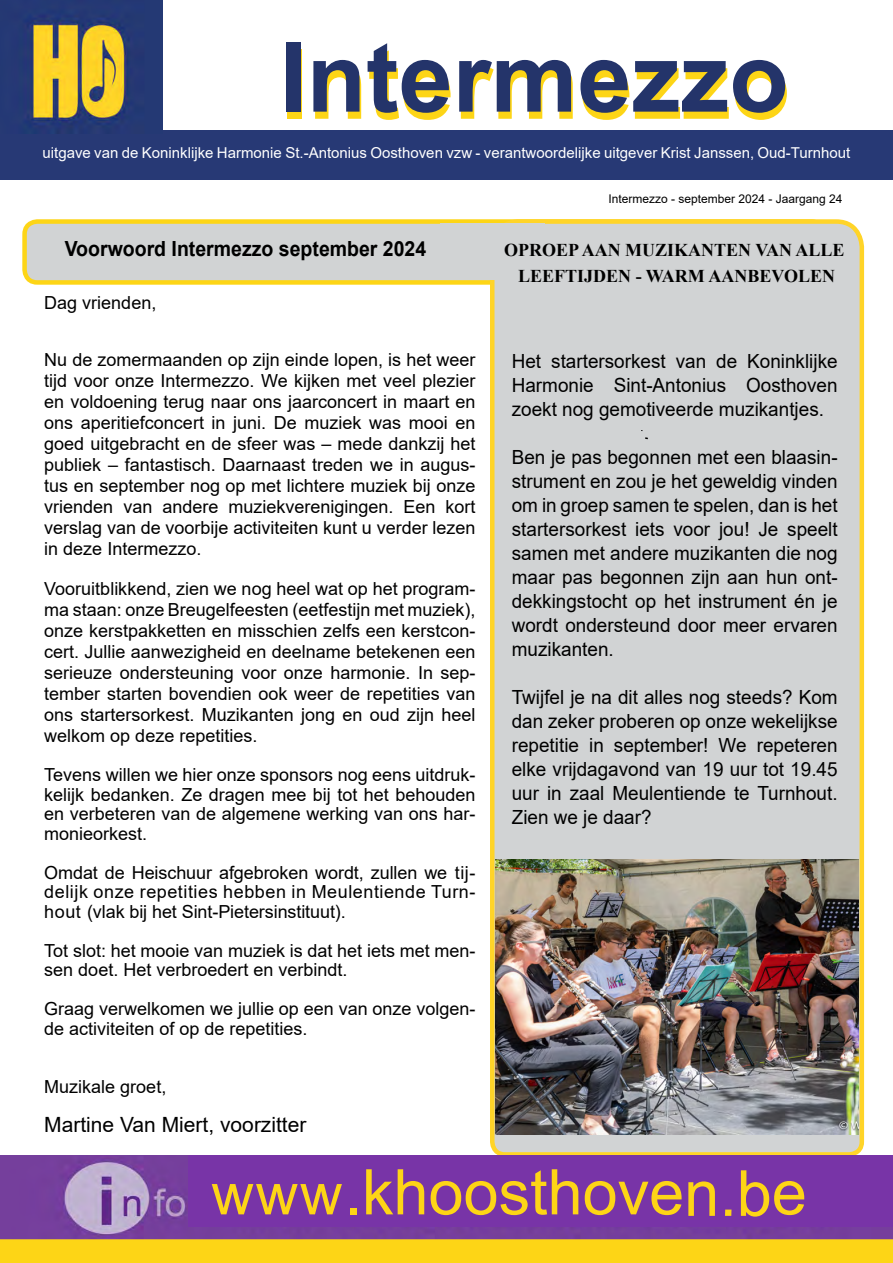
<style>
.page{position:relative;width:893px;height:1263px;background:#fff}
.page>*{position:absolute;margin:0;border:0;box-sizing:border-box;transform-origin:0 0}
.t1{font:700 97.5px "Arial";color:#fdd516}
.t2{font:63px "Arial";color:#fdd516}
.t3{font:21px "Arial";color:#000}
.t4{font:700 20.85px "Arial";color:#000;scale:.93 1}
.t5{font:19.5px/24px "Arial";color:#000;text-align:justify}
.t6{font:18px/21px "Arial";color:#000;text-align:justify}
.t7{font:700 18px/25.5px "Times New Roman";color:#000;text-align:center}
.t8{font:15px "Arial";color:#fff}
.t9{font:12px "Arial";color:#000}
.s1{font-size:58.5px}
.s2{font-size:64.95px}
.s3{font-size:63.6px}
</style>
<div class="page">
<div style="left:25px;top:222px;width:799px;height:60px;background:#d1d3d4;border-radius:13px"></div>
<div style="left:22px;top:219px;width:804px;height:66px;border:4px solid #fdd516;border-radius:13px"></div>
<div style="left:0;top:130px;width:893px;height:50px;background:#273975"></div>
<div style="left:488px;top:219px;width:377px;height:936px;background:#d1d3d4"></div>
<svg style="left:643px;top:437px;width:7px;height:4px"></svg>
<img style="left:0;top:1155px;width:893px;height:84px">
<div style="left:440px;top:224px;width:105px;height:56px;background:#d1d3d4"></div>
<img style="left:0;top:0;width:162px;height:133px">
<div style="left:189px;top:1155px;width:704px;height:71px;background:#7834a7"></div>
<div style="left:0;top:1239px;width:893px;height:24px;background:#fdd516"></div>
<img style="left:495px;top:859px;width:363px;height:275px">
<h1 class="t1" style="left:281px;top:16px;width:511px">Intermezzo</h1>
<p class="t8" style="left:43px;top:143px;width:809px">uitgave van de Koninklijke Harmonie St.-Antonius Oosthoven vzw - verantwoordelijke uitgever Krist Janssen, Oud-Turnhout</p>
<p class="t9" style="left:608px;top:191px;width:236px">Intermezzo - september 2024 - Jaargang 24</p>
<p class="t7" style="left:504px;top:237px;width:342px">OPROEP AAN MUZIKANTEN VAN ALLE<br>LEEFTIJDEN - WARM AANBEVOLEN</p>
<p class="t4" style="left:65px;top:234px;width:390px">Voorwoord Intermezzo september 2024</p>
<p class="t6" style="left:44px;top:292px;width:114px">Dag vrienden,</p>
<p class="t6" style="left:44px;top:349px;width:433px">Nu de zomermaanden op zijn einde lopen, is het weer tijd voor onze Intermezzo. We kijken met veel plezier en voldoening terug naar ons jaarconcert in maart en ons aperitiefconcert in juni. De muziek was mooi en goed uitgebracht en de sfeer was – mede dankzij het publiek – fantastisch. Daarnaast treden we in augus&shy;tus en september nog op met lichtere muziek bij onze vrienden van andere muziekverenigingen. Een kort verslag van de voorbije activiteiten kunt u verder lezen in deze Intermezzo.</p>
<p class="t6" style="left:44px;top:578px;width:433px">Vooruitblikkend, zien we nog heel wat op het program&shy;ma staan: onze Breugelfeesten (eetfestijn met muziek), onze kerstpakketten en misschien zelfs een kerstcon&shy;cert. Jullie aanwezigheid en deelname betekenen een serieuze ondersteuning voor onze harmonie. In sep&shy;tember starten bovendien ook weer de repetities van ons startersorkest. Muzikanten jong en oud zijn heel welkom op deze repetities.</p>
<p class="t6" style="left:44px;top:765px;width:433px;line-height:19.5px">Tevens willen we hier onze sponsors nog eens uitdruk&shy;kelijk bedanken. Ze dragen mee bij tot het behouden en verbeteren van de algemene werking van ons har&shy;monieorkest.</p>
<p class="t6" style="left:44px;top:863px;width:433px;line-height:19.5px">Omdat de Heischuur afgebroken wordt, zullen we tij&shy;delijk onze repetities hebben in Meulentiende Turn&shy;hout (vlak bij het Sint-Pietersinstituut).</p>
<p class="t6" style="left:44px;top:941px;width:433px;line-height:19.5px">Tot slot: het mooie van muziek is dat het iets met men&shy;sen doet. Het verbroedert en verbindt.</p>
<p class="t6" style="left:44px;top:999px;width:433px;line-height:19.5px">Graag verwelkomen we jullie op een van onze volgen&shy;de activiteiten of op de repetities.</p>
<p class="t6" style="left:44px;top:1076px;width:124px">Muzikale groet,</p>
<p class="t3" style="left:44px;top:1110px;width:264px">Martine Van Miert, voorzitter</p>
<p class="t5" style="left:512px;top:349px;width:327px">Het startersorkest van de Koninklijke Harmonie Sint-Antonius Oosthoven zoekt nog gemotiveerde muzikantjes.</p>
<p class="t5" style="left:512px;top:445px;width:327px">Ben je pas begonnen met een blaasin&shy;strument en zou je het geweldig vinden om in groep samen te spelen, dan is het startersorkest iets voor jou! Je speelt samen met andere muzikanten die nog maar pas begonnen zijn aan hun ont&shy;dekkingstocht op het instrument én je wordt ondersteund door meer ervaren muzikanten.</p>
<p class="t5" style="left:512px;top:685px;width:327px">Twijfel je na dit alles nog steeds? Kom dan zeker proberen op onze wekelijkse repetitie in september! We repeteren elke vrijdagavond van 19 uur tot 19.45 uur in zaal Meulentiende te Turnhout.<br>Zien we je daar?</p>
<h2 class="t2" style="left:212px;top:1149px;width:597px"><span class="s1">www</span>.khoosthove<span class="s2">n</span>.<span class="s3">b</span>e</h2>
</div>
